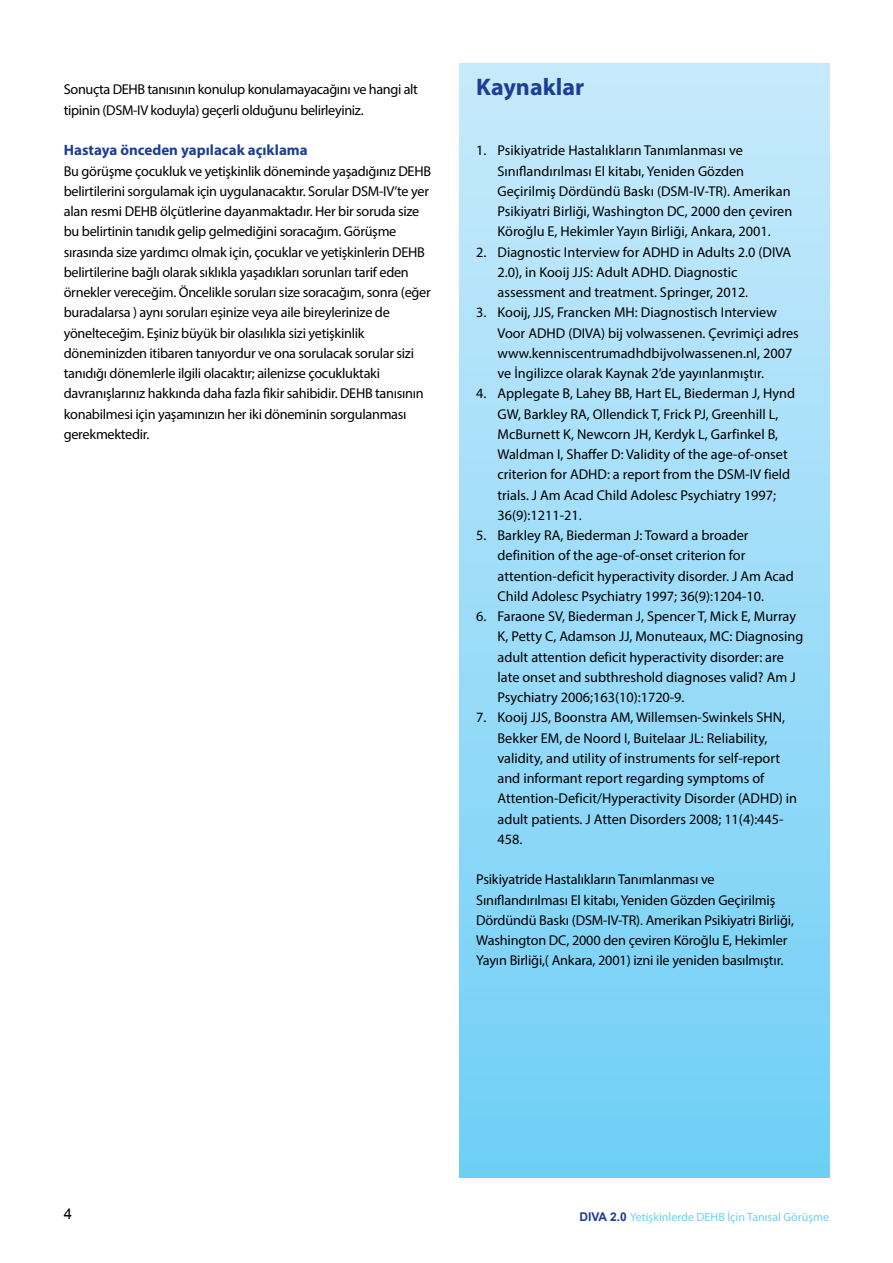
<style>
.page{position:relative;width:893px;height:1263px;background:#fff}
.page>*{position:absolute;margin:0;border:0;box-sizing:border-box;transform-origin:0 0}
.t1{font:700 24px "Myriad Pro";color:#1c3e94}
.t2{font:700 15px "Myriad Pro";color:#1c3e94}
.t3{font:15px "Arial";color:#000}
.t4{font:14.25px/20.2px "Myriad Pro";letter-spacing:-.005em;color:#000}
.t5{font:14.25px/20.2px "Myriad Pro";letter-spacing:-.025em;color:#000}
.t6{font:12px "Myriad Pro";color:#6dcff6}
.s1{font-family:"Arial";font-weight:700;color:#1c3e94}
</style>
<div class="page">
<div style="left:459px;top:64px;width:370px;height:1114px;background:linear-gradient(to bottom,#c8eafb,#6fcff6)"></div>
<p class="t5" style="left:64px;top:79px;width:356px">Sonuçta DEHB tanısının konulup konulamayacağını ve hangi alt tipinin (DSM-IV koduyla) geçerli olduğunu belirleyiniz.</p>
<p class="t2" style="left:64px;top:140px;width:245px">Hastaya önceden yapılacak açıklama</p>
<p class="t4" style="left:64px;top:160px;width:369px">Bu görüşme çocukluk ve yetişkinlik döneminde yaşadığınız DEHB belirtilerini sorgulamak için uygulanacaktır. Sorular DSM-IV’te yer alan resmi DEHB ölçütlerine dayanmaktadır. Her bir soruda size bu belirtinin tanıdık gelip gelmediğini soracağım. Görüşme sırasında size yardımcı olmak için, çocuklar ve yetişkinlerin DEHB belirtilerine bağlı olarak sıklıkla yaşadıkları sorunları tarif eden örnekler vereceğim. Öncelikle soruları size soracağım, sonra (eğer buradalarsa ) aynı soruları eşinize veya aile bireylerinize de yönelteceğim. Eşiniz büyük bir olasılıkla sizi yetişkinlik döneminizden itibaren tanıyordur ve ona sorulacak sorular sizi tanıdığı dönemlerle ilgili olacaktır; ailenizse çocukluktaki davranışlarınız hakkında daha fazla fikir sahibidir. DEHB tanısının konabilmesi için yaşamınızın her iki döneminin sorgulanması gerekmektedir.</p>
<h1 class="t1" style="left:476px;top:71px;width:110px">Kaynaklar</h1>
<p class="t4" style="left:497px;top:140px;width:296px;text-indent:-21px">1. Psikiyatride Hastalıkların Tanımlanması ve Sınıflandırılması El kitabı, Yeniden Gözden Geçirilmiş Dördündü Baskı (DSM-IV-TR). Amerikan Psikiyatri Birliği, Washington DC, 2000 den çeviren Köroğlu E, Hekimler Yayın Birliği, Ankara, 2001.</p>
<p class="t4" style="left:497px;top:241px;width:295px;text-indent:-21px">2. Diagnostic Interview for ADHD in Adults 2.0 (DIVA<br>2.0), in Kooij JJS: Adult ADHD. Diagnostic assessment and treatment. Springer, 2012.</p>
<p class="t4" style="left:497px;top:302px;width:303px;text-indent:-21px">3. Kooij, JJS, Francken MH: Diagnostisch Interview Voor ADHD (DIVA) bij volwassenen. Çevrimiçi adres www.kenniscentrumadhdbijvolwassenen.nl, 2007 ve İngilizce olarak Kaynak 2’de yayınlanmıştır.</p>
<p class="t4" style="left:497px;top:383px;width:299px;text-indent:-21px">4. Applegate B, Lahey BB, Hart EL, Biederman J, Hynd GW, Barkley RA, Ollendick T, Frick PJ, Greenhill L, McBurnett K, Newcorn JH, Kerdyk L, Garfinkel B, Waldman I, Shaffer D: Validity of the age-of-onset criterion for ADHD: a report from the DSM-IV field trials. J Am Acad Child Adolesc Psychiatry 1997; 36(9):1211-21.</p>
<p class="t4" style="left:497px;top:525px;width:298px;text-indent:-21px">5. Barkley RA, Biederman J: Toward a broader definition of the age-of-onset criterion for attention-deficit hyperactivity disorder. J Am Acad Child Adolesc Psychiatry 1997; 36(9):1204-10.</p>
<p class="t4" style="left:497px;top:606px;width:307px;text-indent:-21px">6. Faraone SV, Biederman J, Spencer T, Mick E, Murray K, Petty C, Adamson JJ, Monuteaux, MC: Diagnosing adult attention deficit hyperactivity disorder: are late onset and subthreshold diagnoses valid? Am J Psychiatry 2006;163(10):1720-9.</p>
<p class="t4" style="left:497px;top:707px;width:301px;text-indent:-21px">7. Kooij JJS, Boonstra AM, Willemsen-Swinkels SHN, Bekker EM, de Noord I, Buitelaar JL: Reliability, validity, and utility of instruments for self-report and informant report regarding symptoms of Attention-Deficit/Hyperactivity Disorder (ADHD) in adult patients. J Atten Disorders 2008; 11(4):445- 458.</p>
<p class="t4" style="left:476px;top:869px;width:319px">Psikiyatride Hastalıkların Tanımlanması ve Sınıflandırılması El kitabı, Yeniden Gözden Geçirilmiş Dördündü Baskı (DSM-IV-TR). Amerikan Psikiyatri Birliği, Washington DC, 2000 den çeviren Köroğlu E, Hekimler Yayın Birliği,( Ankara, 2001) izni ile yeniden basılmıştır.</p>
<p class="t3" style="left:64px;top:1203px;width:10px">4</p>
<p class="t6" style="left:579px;top:1209px;width:251px"><span class="s1">DIVA 2.0</span> Yetişkinlerde DEHB İçin Tanısal Görüşme</p>
</div>
